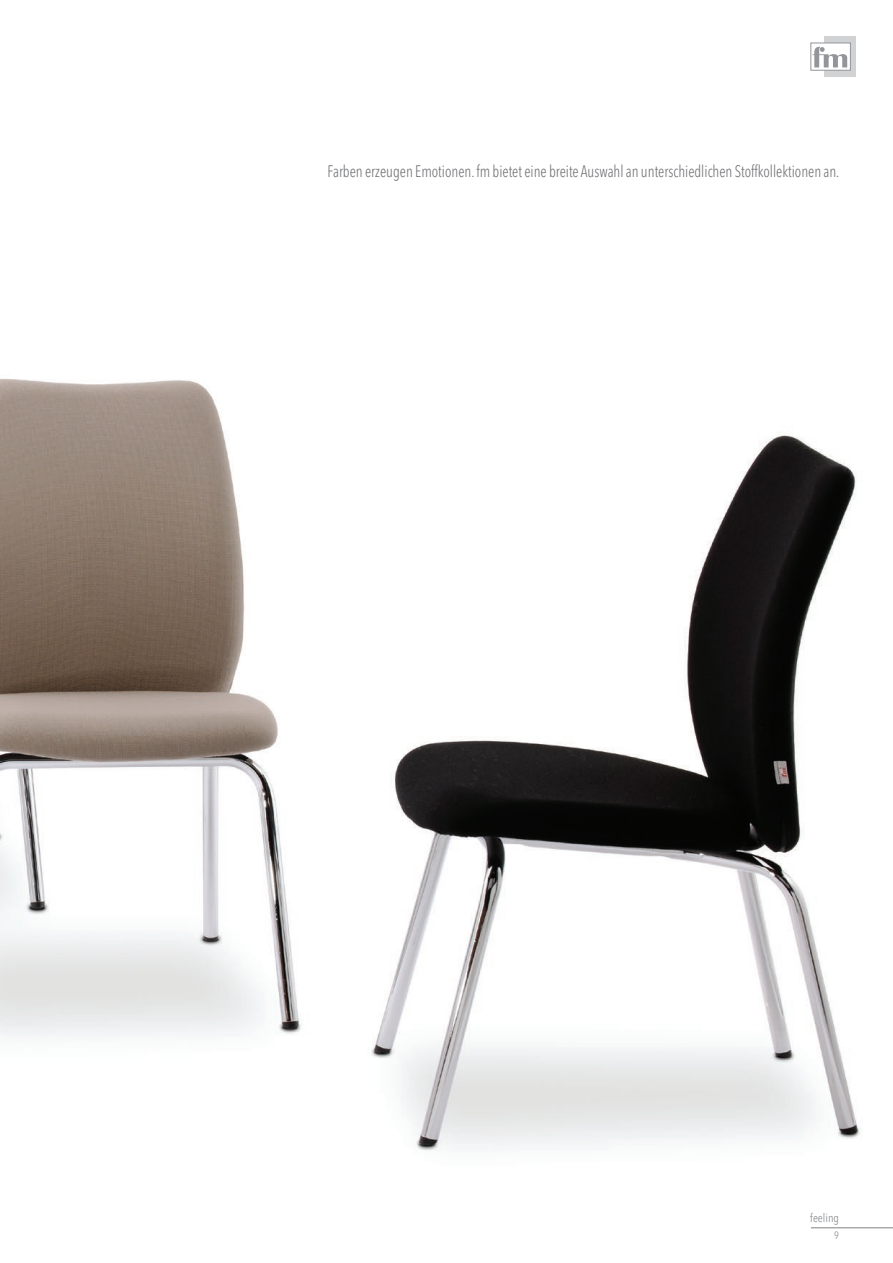
<style>
.page{position:relative;width:893px;height:1263px;background:#fff}
.page>*{position:absolute;margin:0;border:0;box-sizing:border-box;transform-origin:0 0}
.t1{font:300 condensed 16.5px "Avenir Next LT Pro";color:#6c6d70;scale:.91 1}
.t2{font:300 condensed 12px "Avenir Next LT Pro";color:#808285}
.t3{font:300 condensed 10.5px "Avenir Next LT Pro";color:#808285}
</style>
<div class="page">
<img style="left:0;top:42px;width:893px;height:1187px">
<hr style="left:817px;top:1223px;width:49px;height:1px;background:#fff">
<hr style="left:811px;top:1227px;width:82px;height:1px;background:#808285">
<div style="left:824px;top:36px;width:32px;height:41px;background:#d1d2d4"></div>
<svg style="left:810px;top:43px;width:41px;height:28px"></svg>
<svg style="left:813px;top:47px;width:34px;height:20px"></svg>
<p class="t1" style="left:328px;top:162px;width:564px">Farben erzeugen Emotionen. fm bietet eine breite Auswahl an unterschiedlichen Stoffkollektionen an.</p>
<p class="t2" style="left:810px;top:1211px;width:30px">feeling</p>
<p class="t3" style="left:834px;top:1229px;width:6px">9</p>
</div>
